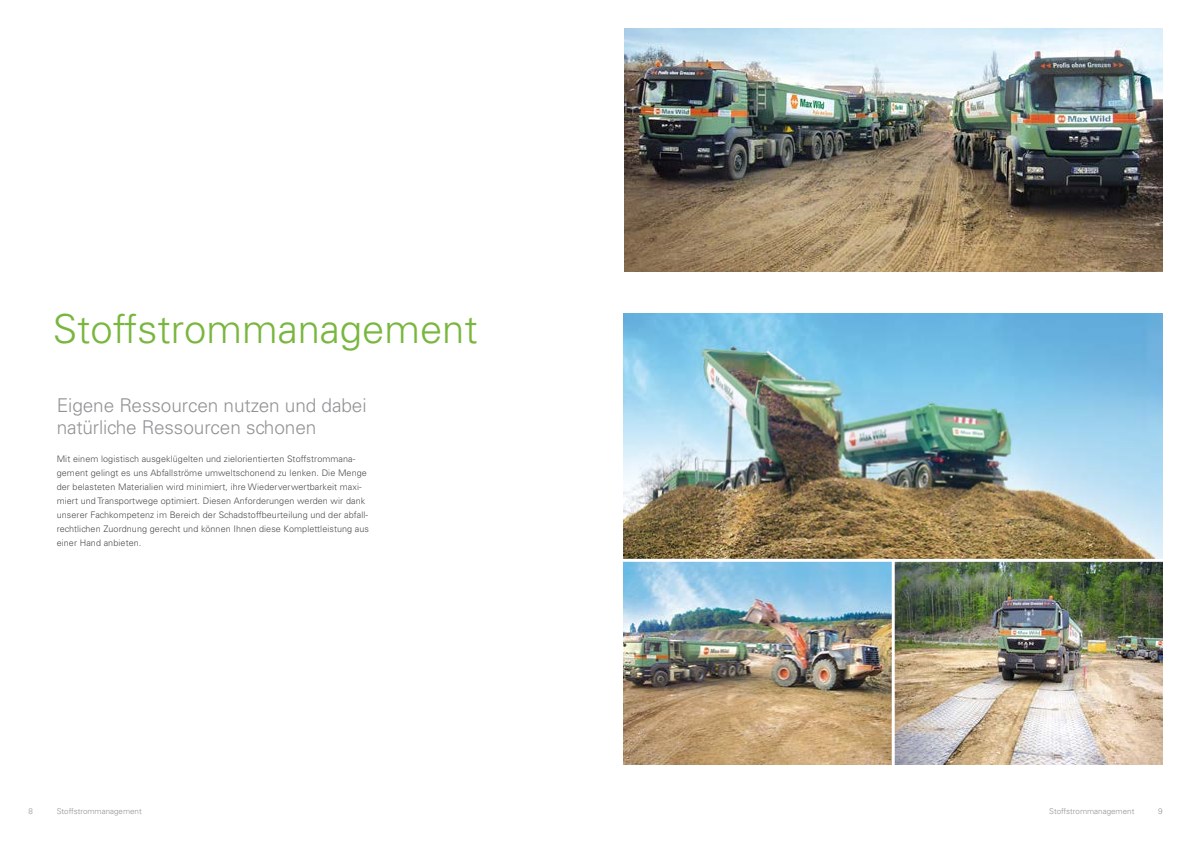
<style>
.page{position:relative;width:1191px;height:842px;background:#fff}
.page>*{position:absolute;margin:0;border:0;box-sizing:border-box;transform-origin:0 0}
.t1{font:300 40px "Univers LT Std";color:#79b63e}
.t2{font:300 19px/22.8px "Univers LT Std";letter-spacing:-.005em;color:#929395}
.t3{font:300 9px/14px "Univers LT Std";letter-spacing:.01em;color:#4b4b4d}
.t4{font:300 8px "Univers LT Std";color:#929395}
</style>
<div class="page">
<img style="left:624px;top:28px;width:538px;height:243px">
<img style="left:624px;top:314px;width:538px;height:450px">
<hr style="left:891px;top:560px;width:3px;height:212px;background:#fff">
<hr style="left:617px;top:559px;width:572px;height:3px;background:#fff">
<h1 class="t1" style="left:53px;top:304px;width:426px">Stoffstrommanagement</h1>
<h2 class="t2" style="left:57px;top:393px;width:311px">Eigene Ressourcen nutzen und dabei natürliche Ressourcen schonen</h2>
<p class="t3" style="left:57px;top:452px;width:314px">Mit einem logistisch ausgeklügelten und zielorientierten Stoffstrommana&shy;gement gelingt es uns Abfallströme umweltschonend zu lenken. Die Menge der belasteten Materialien wird minimiert, ihre Wiederverwertbarkeit maxi&shy;miert und Transportwege optimiert. Diesen Anforderungen werden wir dank unserer Fachkompetenz im Bereich der Schadstoffbeurteilung und der abfall&shy;rechtlichen Zuordnung gerecht und können Ihnen diese Komplettleistung aus einer Hand anbieten.</p>
<p class="t4" style="left:57px;top:806px;width:86px">Stoffstrommanagement</p>
<p class="t4" style="left:1049px;top:806px;width:86px">Stoffstrommanagement</p>
<p class="t4" style="left:28px;top:806px;width:6px">8</p>
<p class="t4" style="left:1158px;top:806px;width:6px">9</p>
</div>
